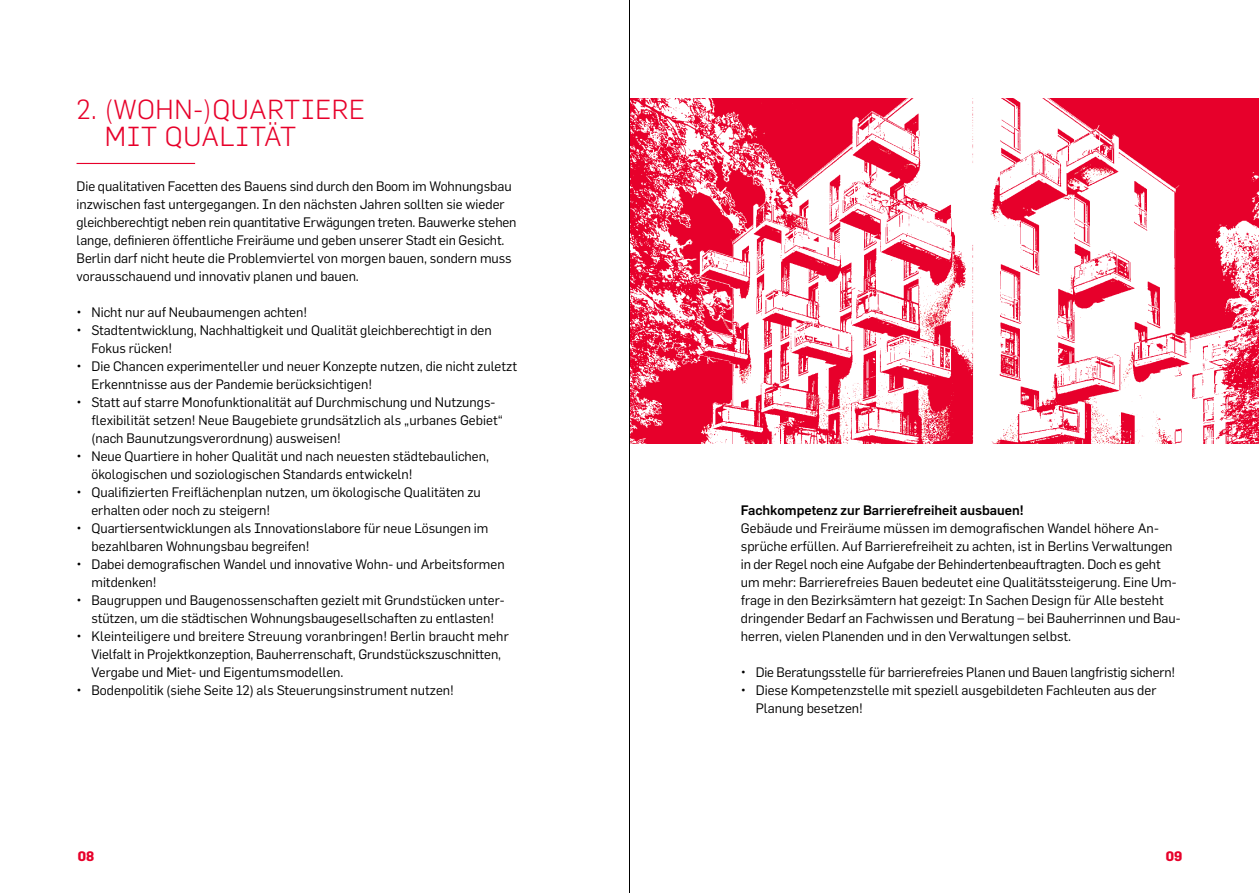
<style>
.page{position:relative;width:1259px;height:893px;background:#fff}
.page>*{position:absolute;margin:0;border:0;box-sizing:border-box;transform-origin:0 0}
.t1{font:300 27px/27px "Flama";letter-spacing:.025em;color:#e7002a}
.t2{font:13.5px/18px "Flama";color:#000}
.t3{font:700 13.5px "Flama";color:#e7002a}
.s1{font-weight:500}
</style>
<div class="page">
<hr style="left:77px;top:163px;width:118px;height:1px;background:#e7002a">
<img style="left:630px;top:98px;width:629px;height:345px">
<hr style="left:629px;top:0;width:1px;height:893px;background:#000">
<p class="t1" style="left:105px;top:94px;width:262px;text-indent:-28px">2. (WOHN-)QUARTIERE<br>MIT QUALITÄT</p>
<p class="t2" style="left:77px;top:177px;width:441px">Die qualitativen Facetten des Bauens sind durch den Boom im Wohnungsbau inzwischen fast untergegangen. In den nächsten Jahren sollten sie wieder gleichberechtigt neben rein quantitative Erwägungen treten. Bauwerke stehen lange, definieren öffentliche Freiräume und geben unserer Stadt ein Gesicht.<br>Berlin darf nicht heute die Problemviertel von morgen bauen, sondern muss vorausschauend und innovativ planen und bauen.</p>
<p class="t2" style="left:77px;top:303px;width:232px">• Nicht nur auf Neubaumengen achten!</p>
<p class="t2" style="left:91px;top:321px;width:402px;text-indent:-15px">• Stadtentwicklung, Nachhaltigkeit und Qualität gleichberechtigt in den<br>Fokus rücken!</p>
<p class="t2" style="left:91px;top:357px;width:427px;text-indent:-15px">• Die Chancen experimenteller und neuer Konzepte nutzen, die nicht zuletzt<br>Erkenntnisse aus der Pandemie berücksichtigen!</p>
<p class="t2" style="left:91px;top:393px;width:413px;text-indent:-15px">• Statt auf starre Monofunktionalität auf Durchmischung und Nutzungs&shy;flexibilität setzen! Neue Baugebiete grundsätzlich als „urbanes Gebiet“ (nach Baunutzungsverordnung) ausweisen!</p>
<p class="t2" style="left:91px;top:447px;width:399px;text-indent:-15px">• Neue Quartiere in hoher Qualität und nach neuesten städtebaulichen, ökologischen und soziologischen Standards entwickeln!</p>
<p class="t2" style="left:91px;top:483px;width:391px;text-indent:-15px">• Qualifizierten Freiflächenplan nutzen, um ökologische Qualitäten zu erhalten oder noch zu steigern!</p>
<p class="t2" style="left:91px;top:518px;width:398px;text-indent:-15px">• Quartiersentwicklungen als Innovationslabore für neue Lösungen im bezahlbaren Wohnungsbau begreifen!</p>
<p class="t2" style="left:91px;top:554px;width:415px;text-indent:-15px">• Dabei demografischen Wandel und innovative Wohn- und Arbeitsformen mitdenken!</p>
<p class="t2" style="left:77px;top:590px;width:429px;text-align:center">• Baugruppen und Baugenossenschaften gezielt mit Grundstücken unter&shy;stützen, um die städtischen Wohnungsbaugesellschaften zu entlasten!</p>
<p class="t2" style="left:91px;top:626px;width:419px;text-indent:-15px">• Kleinteiligere und breitere Streuung voranbringen! Berlin braucht mehr<br>Vielfalt in Projektkonzeption, Bauherrenschaft, Grundstückszuschnitten,<br>Vergabe und Miet- und Eigentumsmodellen.</p>
<p class="t2" style="left:77px;top:680px;width:379px">• Bodenpolitik (siehe Seite 12) als Steuerungsinstrument nutzen!</p>
<p class="t2" style="left:741px;top:501px;width:441px"><span class="s1">Fachkompetenz zur Barrierefreiheit ausbauen!<br></span>Gebäude und Freiräume müssen im demografischen Wandel höhere An&shy;sprüche erfüllen. Auf Barrierefreiheit zu achten, ist in Berlins Verwaltungen in der Regel noch eine Aufgabe der Behindertenbeauftragten. Doch es geht um mehr: Barrierefreies Bauen bedeutet eine Qualitätssteigerung. Eine Um&shy;frage in den Bezirksämtern hat gezeigt: In Sachen Design für Alle besteht dringender Bedarf an Fachwissen und Beratung – bei Bauherrinnen und Bau&shy;herren, vielen Planenden und in den Verwaltungen selbst.</p>
<p class="t2" style="left:741px;top:663px;width:436px">• Die Beratungsstelle für barrierefreies Planen und Bauen langfristig sichern!</p>
<p class="t2" style="left:756px;top:681px;width:402px;text-indent:-15px">• Diese Kompetenzstelle mit speziell ausgebildeten Fachleuten aus der<br>Planung besetzen!</p>
<p class="t3" style="left:78px;top:847px;width:18px">08</p>
<p class="t3" style="left:1166px;top:847px;width:18px">09</p>
</div>
